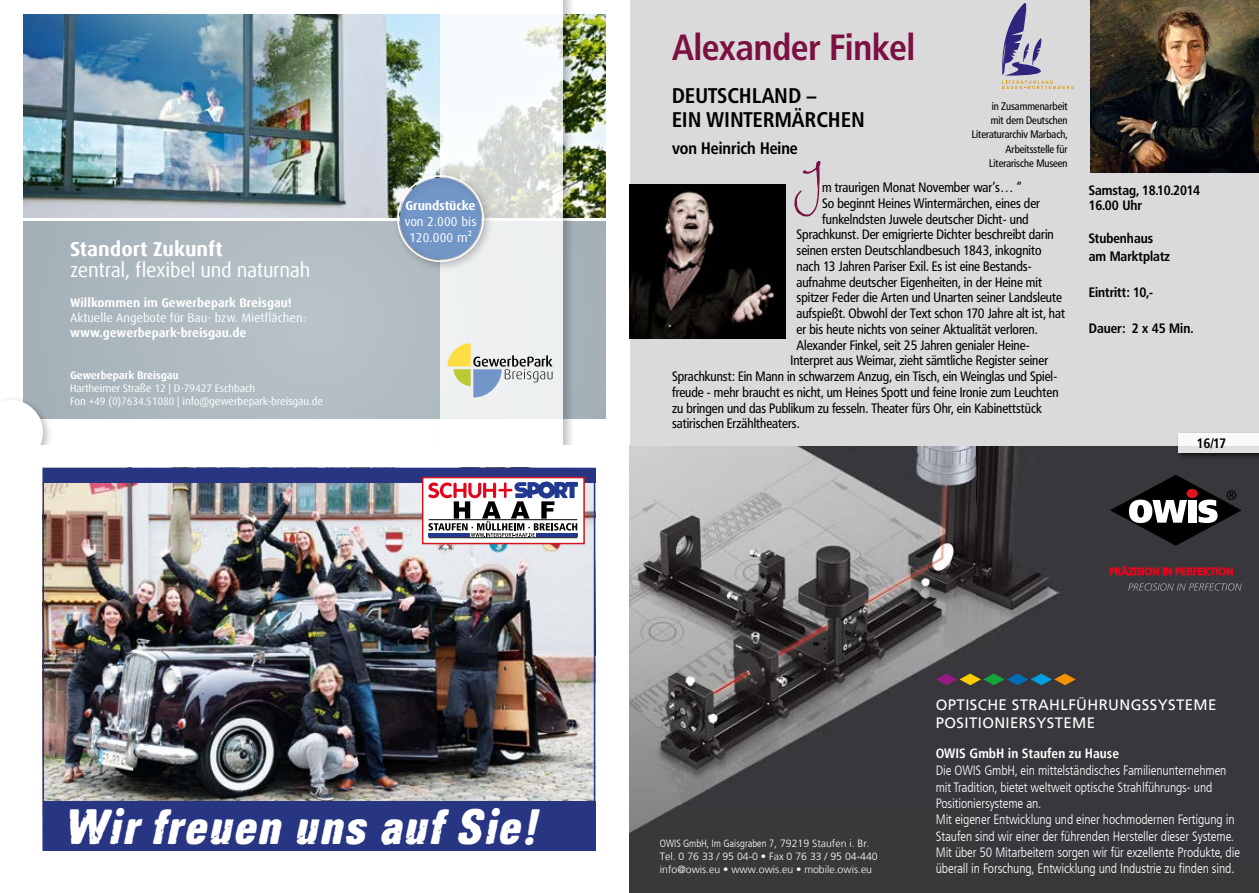
<style>
.page{position:relative;width:1259px;height:893px;background:#fff}
.page>*{position:absolute;margin:0;border:0;box-sizing:border-box;transform-origin:0 0}
.t1{font:74.25px "Petras Script EF";color:#7c1043;scale:.83 1}
.t2{font:48px "Intersport Headline";letter-spacing:.025em;color:#fff}
.t3{font:700 36px "Frutiger Condensed BQ";color:#7c1043}
.t4{font:700 21px/24px "Frutiger Condensed BQ";letter-spacing:.02em;color:#000}
.t5{font:20.1px "Dax Offc Pro";letter-spacing:-.015em;color:#fff}
.t6{font:700 20.1px "Dax Offc Pro";color:#fff}
.t7{font:700 16.5px "Frutiger Condensed BQ";color:#000}
.t8{font:15px/18px "Frutiger LT";letter-spacing:.025em;color:#fff}
.t9{font:13.5px "Frutiger Condensed BQ";color:#000}
.t10{font:300 condensed 13.5px/16.4px "Frutiger LT";letter-spacing:-.01em;color:#fff}
.t11{font:700 13.5px/15px "Frutiger Condensed BQ";color:#000}
.t12{font:700 condensed 13.5px "Frutiger LT";color:#fff}
.t13{font:12.75px/15.9px "Dax Offc Pro";letter-spacing:.01em;color:#fff;text-align:center}
.t14{font:700 12.75px "Dax Offc Pro";letter-spacing:-.01em;color:#fff}
.t15{font:700 12.45px "Dax Offc Pro";color:#fff}
.t16{font:12.45px "Dax Offc Pro";color:#fff}
.t17{font:10.8px/14.4px "Frutiger Condensed BQ";color:#000;text-align:right}
.t18{font:10.8px/13px "Dax Offc Pro";letter-spacing:-.01em;color:#fff}
.t19{font:700 10.8px "Dax Offc Pro";letter-spacing:-.01em;color:#fff}
.t20{font:300 10.5px/13px "Frutiger LT";color:#fff}
.s1{font-stretch:condensed}
</style>
<div class="page">
<div style="left:629px;top:0;width:630px;height:446px;background:#dadada"></div>
<img style="left:629px;top:446px;width:630px;height:447px">
<svg style="left:1110px;top:475px;width:131px;height:71px;background:#444245"></svg>
<svg style="left:1110px;top:566px;width:122px;height:9px"></svg>
<svg style="left:1128px;top:583px;width:113px;height:8px"></svg>
<svg style="left:936px;top:673px;width:139px;height:12px;background:#505b4d"></svg>
<svg style="left:1002px;top:3px;width:72px;height:86px"></svg>
<img style="left:1090px;top:0;width:169px;height:172px">
<img style="left:24px;top:15px;width:581px;height:202px">
<div style="left:24px;top:221px;width:581px;height:198px;background:#b0bbc2"></div>
<div style="left:437px;top:0;width:139px;height:444px;background:#000;opacity:.3"></div>
<svg style="left:440px;top:0;width:122px;height:444px"></svg>
<div style="left:392px;top:170px;width:103px;height:103px;background:#000;opacity:.3"></div>
<div style="left:397px;top:175px;width:87px;height:87px;border:2px solid #fff;border-radius:50%"></div>
<svg style="left:447px;top:343px;width:105px;height:54px;background:#ced2c7"></svg>
<div style="left:0;top:395px;width:54px;height:49px;background:#000;opacity:.3"></div>
<svg style="left:0;top:400px;width:43px;height:45px"></svg>
<svg style="left:629px;top:446px;width:9px;height:7px"></svg>
<div style="left:1176px;top:431px;width:83px;height:29px;background:#000;opacity:.75"></div>
<div style="left:1178px;top:433px;width:81px;height:20px;background:linear-gradient(to bottom,#fff,#e2e2e3)"></div>
<img style="left:46px;top:483px;width:546px;height:318px">
<div style="left:43px;top:801px;width:552px;height:49px;background:#283583"></div>
<div style="left:43px;top:468px;width:552px;height:15px;background:#283583"></div>
<div style="left:423px;top:478px;width:161px;height:66px;background:#fff"></div>
<hr style="left:429px;top:537px;width:148px;height:1px;background:#000">
<svg style="left:428px;top:481px;width:150px;height:56px"></svg>
<div style="left:422px;top:477px;width:163px;height:67px;border:2px solid #cd171a"></div>
<img style="left:629px;top:185px;width:156px;height:153px">
<h3 class="t6" style="left:70px;top:236px;width:154px">Standort Zukunft</h3>
<h3 class="t5" style="left:70px;top:257px;width:242px">zentral, flexibel und naturnah</h3>
<p class="t15" style="left:70px;top:295px;width:223px">Willkommen im Gewerbepark Breisgau!</p>
<p class="t16" style="left:70px;top:310px;width:237px">Aktuelle Angebote für Bau- bzw. Mietflächen:</p>
<p class="t15" style="left:70px;top:325px;width:178px">www.gewerbepark-breisgau.de</p>
<p class="t19" style="left:70px;top:368px;width:110px">Gewerbepark Breisgau</p>
<p class="t18" style="left:70px;top:381px;width:254px">Hartheimer Straße 12 | D-79427 Eschbach<br>Fon +49 (0)7634.51080 | info@gewerbepark-breisgau.de</p>
<p class="t14" style="left:405px;top:197px;width:71px">Grundstücke</p>
<p class="t13" style="left:404px;top:213px;width:74px">von 2.000 bis<br>120.000 m²</p>
<h2 class="t2" style="left:63px;top:797px;width:475px">Wir freuen uns auf Sie!</h2>
<h3 class="t3" style="left:672px;top:25px;width:244px">Alexander Finkel</h3>
<h3 class="t4" style="left:672px;top:83px;width:194px">DEUTSCHLAND –<br>EIN WINTERMÄRCHEN</h3>
<p class="t7" style="left:672px;top:137px;width:127px">von Heinrich Heine</p>
<p class="t17" style="left:972px;top:99px;width:97px">in Zusammenarbeit<br>mit dem Deutschen<br>Literaturarchiv Marbach,<br>Arbeitsstelle für<br>Literarische Museen</p>
<h1 class="t1" style="left:796px;top:143px;width:33px">I</h1>
<p class="t9" style="left:822px;top:179px;width:201px">m traurigen Monat November war’s… ”</p>
<p class="t9" style="left:822px;top:195px;width:219px">So beginnt Heines Wintermärchen, eines der</p>
<p class="t9" style="left:822px;top:210px;width:208px">funkelndsten Juwele deutscher Dicht- und</p>
<p class="t9" style="left:796px;top:226px;width:259px">Sprachkunst. Der emigrierte Dichter beschreibt darin</p>
<p class="t9" style="left:796px;top:242px;width:246px">seinen ersten Deutschlandbesuch 1843, inkognito</p>
<p class="t9" style="left:796px;top:258px;width:237px">nach 13 Jahren Pariser Exil. Es ist eine Bestands-</p>
<p class="t9" style="left:796px;top:273px;width:247px">aufnahme deutscher Eigenheiten, in der Heine mit</p>
<p class="t9" style="left:796px;top:289px;width:267px">spitzer Feder die Arten und Unarten seiner Landsleute</p>
<p class="t9" style="left:796px;top:305px;width:270px">aufspießt. Obwohl der Text schon 170 Jahre alt ist, hat</p>
<p class="t9" style="left:796px;top:321px;width:242px">er bis heute nichts von seiner Aktualität verloren.</p>
<p class="t9" style="left:796px;top:336px;width:235px">Alexander Finkel, seit 25 Jahren genialer Heine-</p>
<p class="t9" style="left:790px;top:352px;width:259px">Interpret aus Weimar, zieht sämtliche Register seiner</p>
<p class="t9" style="left:672px;top:368px;width:387px">Sprachkunst: Ein Mann in schwarzem Anzug, ein Tisch, ein Weinglas und Spiel-</p>
<p class="t9" style="left:672px;top:384px;width:388px">freude - mehr braucht es nicht, um Heines Spott und feine Ironie zum Leuchten</p>
<p class="t9" style="left:672px;top:399px;width:371px">zu bringen und das Publikum zu fesseln. Theater fürs Ohr, ein Kabinettstück</p>
<p class="t9" style="left:672px;top:415px;width:129px">satirischen Erzähltheaters.</p>
<p class="t11" style="left:1089px;top:183px;width:113px">Samstag, 18.10.2014<br>16.00 Uhr</p>
<p class="t11" style="left:1089px;top:229px;width:82px;line-height:18px">Stubenhaus am Marktplatz</p>
<p class="t11" style="left:1089px;top:285px;width:66px">Eintritt: 10,-</p>
<p class="t11" style="left:1089px;top:321px;width:106px">Dauer: 2 x 45 Min.</p>
<p class="t11" style="left:1197px;top:435px;width:31px">16/17</p>
<p class="t20" style="left:660px;top:837px;width:219px"><span class="s1">OWIS GmbH, Im Gaisgraben 7</span>, 79219 Staufen i. Br.<br>Tel. 0 76 33 / 95 04-0 • Fax 0 76 33 / 95 04-440 info@owis.eu • www.owis.eu • mobile.owis.eu</p>
<p class="t8" style="left:936px;top:696px;width:282px">OPTISCHE STRAHLFÜHRUNGSSYSTEME<br>POSITIONIERSYSTEME</p>
<p class="t12" style="left:936px;top:745px;width:185px">OWIS GmbH in Staufen zu Hause</p>
<p class="t10" style="left:936px;top:762px;width:306px">Die OWIS GmbH, ein mittelständisches Familienunternehmen mit Tradition, bietet weltweit optische Strahlführungs- und Positioniersysteme an.<br>Mit eigener Entwicklung und einer hochmodernen Fertigung in Staufen sind wir einer der führenden Hersteller dieser Systeme.<br>Mit über 50 Mitarbeitern sorgen wir für exzellente Produkte, die überall in Forschung, Entwicklung und Industrie zu finden sind.</p>
</div>
